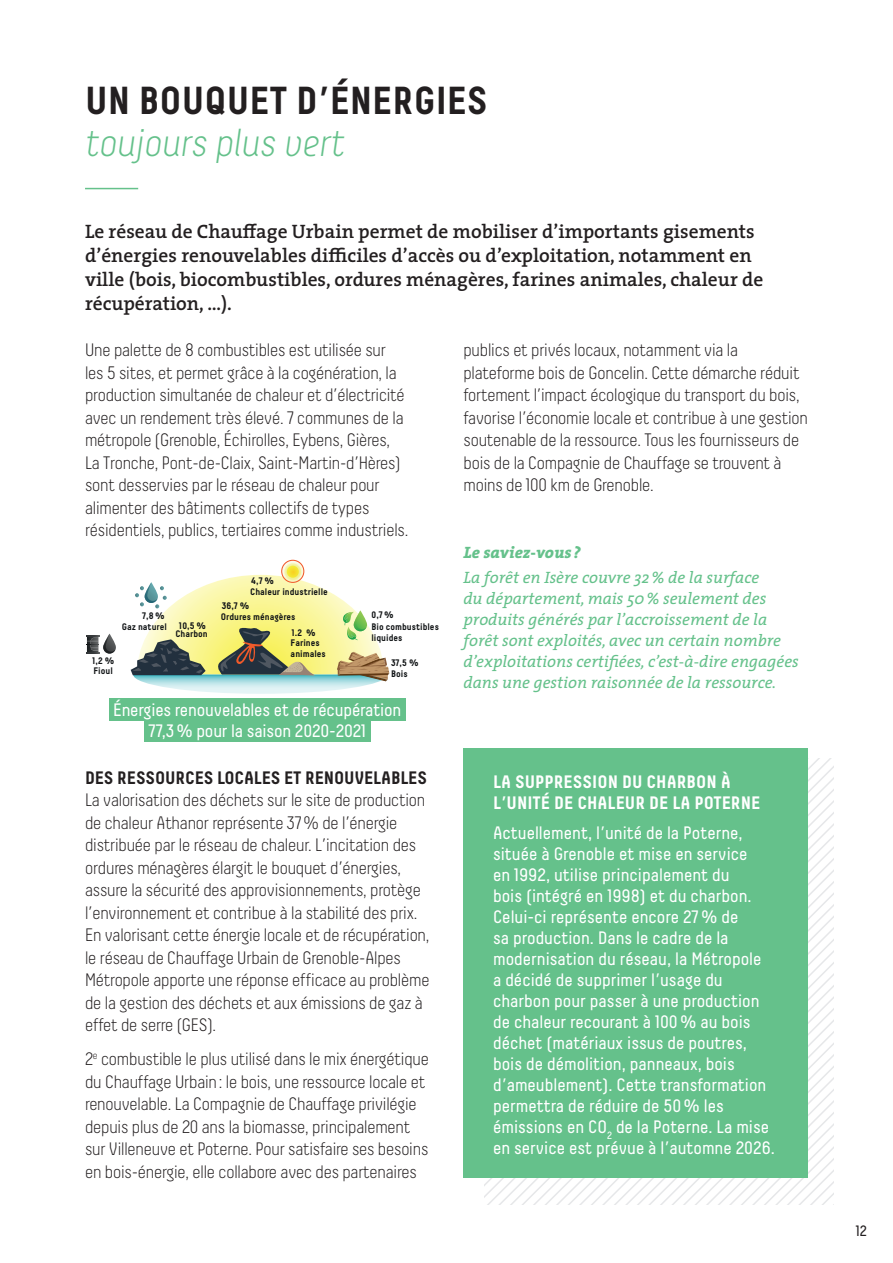
<style>
.page{position:relative;width:893px;height:1263px;background:#fff}
.page>*{position:absolute;margin:0;border:0;box-sizing:border-box;transform-origin:0 0}
.t1{font:700 39px/42px "Decima";color:#231f20}
.Style_de_paragraphe{font:600 19.5px/24px "The Serif";color:#231f20}
.t2{font:300 18px/22.5px "Decima";letter-spacing:-.01em;color:#231f20}
.t3{font:18px/21px "Decima";color:#fff}
.t4{font:700 18px/21px "Decima";color:#fff}
.t5{font:700 18px "Decima";letter-spacing:-.01em;color:#231f20}
.t6{font:italic 16.5px/21px "The Serif";color:#65c18b}
.t7{font:italic 800 16.5px "The Serif";color:#65c18b}
.t8{font:15px "Decima";color:#231f20}
.t9{font:700 9.45px/10.5px "Decima";color:#111416}
.t10{font:700 9.45px "Decima";color:#fff}
.s1{font-weight:300;font-style:italic;color:#65c18b}
</style>
<div class="page">
<svg style="left:485px;top:758px;width:348px;height:446px"></svg>
<hr style="left:85px;top:188px;width:53px;height:1px;background:#65c18b">
<svg style="left:282px;top:561px;width:21px;height:5px"></svg>
<svg style="left:284px;top:563px;width:17px;height:3px"></svg>
<div style="left:281px;top:560px;width:23px;height:23px;border:1px solid #f15a2a;border-radius:50%"></div>
<svg style="left:103px;top:634px;width:13px;height:20px"></svg>
<svg style="left:86px;top:635px;width:13px;height:19px"></svg>
<svg style="left:131px;top:566px;width:258px;height:128px"></svg>
<div style="left:463px;top:748px;width:345px;height:430px;background:#65c18b"></div>
<div style="left:109px;top:698px;width:297px;height:22px;background:#65c18b"></div>
<div style="left:144px;top:719px;width:226px;height:22px;background:#65c18b"></div>
<p class="t1" style="left:85px;top:79px;width:404px">UN BOUQUET D’ÉNERGIES <span class="s1">toujours plus vert</span></p>
<p class="Style_de_paragraphe" style="left:85px;top:219px;width:680px">Le réseau de Chauffage Urbain permet de mobiliser d’importants gisements d’énergies renouvelables difficiles d’accès ou d’exploitation, notamment en ville (bois, biocombustibles, ordures ménagères, farines animales, chaleur de récupération, …).</p>
<p class="t2" style="left:85px;top:339px;width:325px">Une palette de 8 combustibles est utilisée sur les 5 sites, et permet grâce à la cogénération, la production simultanée de chaleur et d’électricité avec un rendement très élevé. 7 communes de la métropole (Grenoble, Échirolles, Eybens, Gières, La Tronche, Pont-de-Claix, Saint-Martin-d’Hères) sont desservies par le réseau de chaleur pour alimenter des bâtiments collectifs de types résidentiels, publics, tertiaires comme industriels.</p>
<p class="t2" style="left:463px;top:339px;width:346px">publics et privés locaux, notamment via la plateforme bois de Goncelin. Cette démarche réduit fortement l’impact écologique du transport du bois, favorise l’économie locale et contribue à une gestion soutenable de la ressource. Tous les fournisseurs de bois de la Compagnie de Chauffage se trouvent à moins de 100 km de Grenoble.</p>
<p class="t9" style="left:92px;top:655px;width:24px">1,2 %<br>Fioul</p>
<p class="t9" style="left:250px;top:574px;width:79px;line-height:11.6px">4,7 %<br>Chaleur industrielle</p>
<p class="t9" style="left:291px;top:627px;width:37px">1.2 %<br>Farines animales</p>
<p class="t9" style="left:122px;top:610px;width:47px;text-align:right">7,8%<br>Gaz naturel</p>
<p class="t9" style="left:221px;top:600px;width:76px">36,7 %<br>Ordures ménagères</p>
<p class="t9" style="left:179px;top:620px;width:28px">10,5 %</p>
<p class="t9" style="left:371px;top:609px;width:69px;line-height:11.6px">0,7%<br>Bio combustibles liquides</p>
<p class="t9" style="left:175px;top:629px;width:34px">Charbon</p>
<p class="t9" style="left:391px;top:657px;width:29px">37,5 %<br>Bois</p>
<p class="t3" style="left:113px;top:699px;width:290px">Énergies renouvelables et de récupération</p>
<p class="t3" style="left:148px;top:720px;width:219px">77,3% pour la saison 2020-2021</p>
<p class="t10" style="left:247px;top:708px;width:29px">77,3 %</p>
<p class="t5" style="left:85px;top:767px;width:343px">DES RESSOURCES LOCALES ET RENOUVELABLES</p>
<p class="t2" style="left:85px;top:789px;width:346px">La valorisation des déchets sur le site de production de chaleur Athanor représente 37% de l’énergie distribuée par le réseau de chaleur. L’incitation des ordures ménagères élargit le bouquet d’énergies, assure la sécurité des approvisionnements, protège l’environnement et contribue à la stabilité des prix.<br>En valorisant cette énergie locale et de récupération, le réseau de Chauffage Urbain de Grenoble-Alpes Métropole apporte une réponse efficace au problème de la gestion des déchets et aux émissions de gaz à effet de serre (GES).</p>
<p class="t2" style="left:85px;top:1048px;width:345px">2<sup>e</sup> combustible le plus utilisé dans le mix énergétique du Chauffage Urbain: le bois, une ressource locale et renouvelable. La Compagnie de Chauffage privilégie depuis plus de 20 ans la biomasse, principalement sur Villeneuve et Poterne. Pour satisfaire ses besoins en bois-énergie, elle collabore avec des partenaires</p>
<p class="t7" style="left:463px;top:538px;width:119px">Le saviez-vous ?</p>
<p class="t6" style="left:463px;top:566px;width:337px">La forêt en Isère couvre 32% de la surface<br>du département, mais 50% seulement des produits générés par l’accroissement de la forêt sont exploités, avec un certain nombre d’exploitations certifiées, c’est-à-dire engagées dans une gestion raisonnée de la ressource.</p>
<p class="t4" style="left:493px;top:771px;width:269px">LA SUPPRESSION DU CHARBON À<br>L’UNITÉ DE CHALEUR DE LA POTERNE</p>
<p class="t3" style="left:493px;top:822px;width:283px">Actuellement, l’unité de la Poterne, située à Grenoble et mise en service<br>en 1992, utilise principalement du<br>bois (intégré en 1998) et du charbon.<br>Celui-ci représente encore 27% de<br>sa production. Dans le cadre de la modernisation du réseau, la Métropole<br>a décidé de supprimer l’usage du charbon pour passer à une production de chaleur recourant à 100% au bois déchet (matériaux issus de poutres, bois de démolition, panneaux, bois d’ameublement). Cette transformation permettra de réduire de 50% les émissions en CO<sub>2</sub> de la Poterne. La mise en service est prévue à l’automne 2026.</p>
<p class="t8" style="left:856px;top:1222px;width:13px">12</p>
</div>
